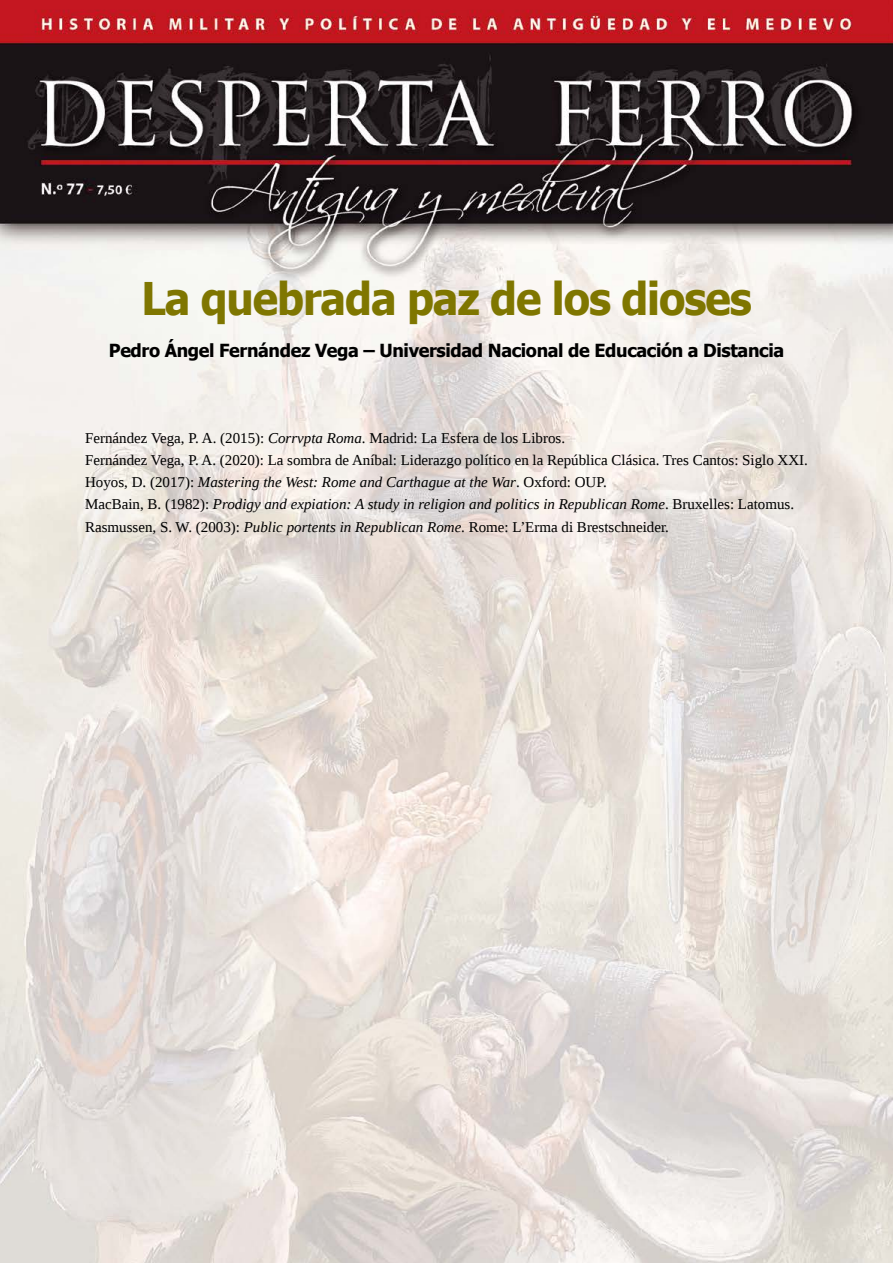
<style>
.page{position:relative;width:893px;height:1263px;background:#fff}
.page>*{position:absolute;margin:0;border:0;box-sizing:border-box;transform-origin:0 0}
.t1{font:700 45px "Tahoma";letter-spacing:-.025em;color:#7f7600;scale:.95 1}
.t2{font:700 18px "Tahoma";letter-spacing:-.02em;color:#000}
.t3{font:15px/22.2px "Liberation Serif";color:#000}
.s1{font-style:italic}
</style>
<div class="page">
<img style="left:0;top:0;width:893px;height:1263px">
<h1 class="t1" style="left:141px;top:267px;width:644px">La quebrada paz de los dioses</h1>
<p class="t2" style="left:109px;top:337px;width:677px">Pedro Ángel Fernández Vega – Universidad Nacional de Educación a Distancia</p>
<p class="t3" style="left:85px;top:426px;width:724px">Fernández Vega, P. A. (2015): <span class="s1">Corrvpta Roma</span>. Madrid: La Esfera de los Libros.<br>Fernández Vega, P. A. (2020): La sombra de Aníbal: Liderazgo político en la República Clásica. Tres Cantos: Siglo XXI.<br>Hoyos, D. (2017): <span class="s1">Mastering the West: Rome and Carthague at the War</span>. Oxford: OUP.<br>MacBain, B. (1982): <span class="s1">Prodigy and expiation: A study in religion and politics in Republican Rome</span>. Bruxelles: Latomus.<br>Rasmussen, S. W. (2003): <span class="s1">Public portents in Republican Rome</span>. Rome: L’Erma di Brestschneider.</p>
</div>
